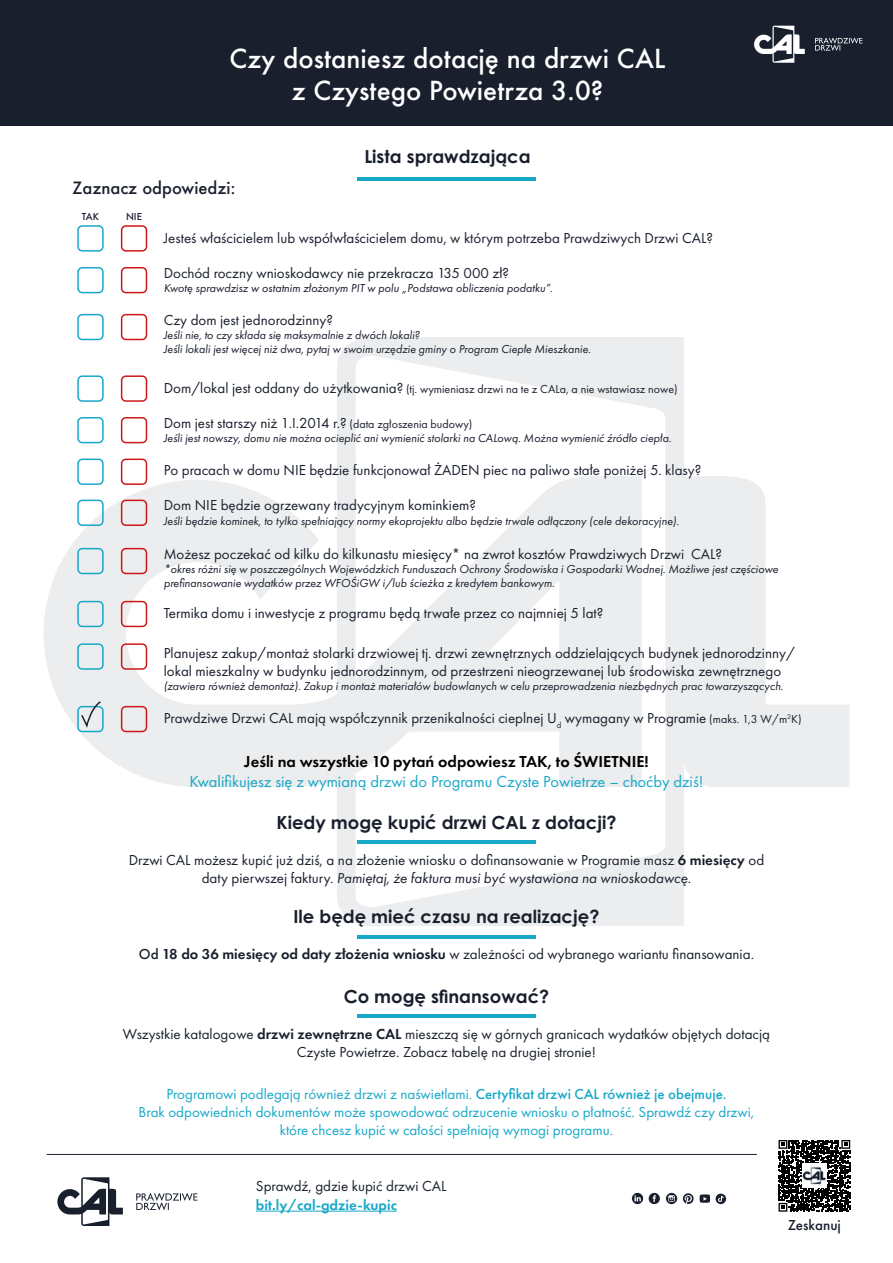
<style>
.page{position:relative;width:893px;height:1263px;background:#fff}
.page>*{position:absolute;margin:0;border:0;box-sizing:border-box;transform-origin:0 0}
.t1{font:500 25.5px/31.5px "Futura";color:#fff;text-align:center}
.t2{font:700 18px "Century Gothic Pro";color:#191f2d}
.t3{font:16.5px "Futura PT";color:#17a8c8}
.t4{font:600 16.5px "Futura PT";color:#000}
.t5{font:500 16.5px "Futura";color:#191f2d}
.t6{font:15px/18px "Futura PT";color:#191f2d;text-align:center}
.t7{font:15px/18px "Futura PT";color:#17a8c8;text-align:center}
.t8{font:600 15px "Futura PT";color:#17a8c8}
.t9{font:500 15px "Futura PT";color:#191f2d}
.t10{font:italic 12px/14.4px "Futura PT";color:#191f2d}
.t11{font:12px "Futura PT";color:#191f2d}
.t12{font:500 10.5px "Futura PT";color:#191f2d}
.s1{font-size:15px}
.s2{font-size:12px}
.s3{font-weight:600}
.s4{font-style:italic}
.s5{font-weight:500}
</style>
<div class="page">
<svg style="left:44px;top:334px;width:805px;height:592px"></svg>
<div style="left:0;top:0;width:893px;height:125px;background:#191f2d"></div>
<div style="left:77px;top:225px;width:27px;height:27px;border:2px solid #17a8c8;border-radius:4px"></div>
<div style="left:121px;top:225px;width:26px;height:27px;border:2px solid #cd1719;border-radius:4px"></div>
<div style="left:77px;top:375px;width:27px;height:27px;border:2px solid #17a8c8;border-radius:4px"></div>
<div style="left:121px;top:375px;width:26px;height:27px;border:2px solid #cd1719;border-radius:4px"></div>
<div style="left:77px;top:267px;width:27px;height:26px;border:2px solid #17a8c8;border-radius:4px"></div>
<div style="left:121px;top:267px;width:26px;height:26px;border:2px solid #cd1719;border-radius:4px"></div>
<div style="left:77px;top:417px;width:27px;height:26px;border:2px solid #17a8c8;border-radius:4px"></div>
<div style="left:121px;top:417px;width:26px;height:26px;border:2px solid #cd1719;border-radius:4px"></div>
<div style="left:77px;top:500px;width:27px;height:26px;border:2px solid #17a8c8;border-radius:4px"></div>
<div style="left:121px;top:500px;width:26px;height:26px;border:2px solid #cd1719;border-radius:4px"></div>
<div style="left:77px;top:548px;width:27px;height:26px;border:2px solid #17a8c8;border-radius:4px"></div>
<div style="left:121px;top:548px;width:26px;height:26px;border:2px solid #cd1719;border-radius:4px"></div>
<div style="left:77px;top:459px;width:27px;height:26px;border:2px solid #17a8c8;border-radius:4px"></div>
<div style="left:121px;top:459px;width:26px;height:26px;border:2px solid #cd1719;border-radius:4px"></div>
<div style="left:77px;top:601px;width:27px;height:26px;border:2px solid #17a8c8;border-radius:4px"></div>
<div style="left:121px;top:601px;width:26px;height:26px;border:2px solid #cd1719;border-radius:4px"></div>
<div style="left:77px;top:643px;width:27px;height:27px;border:2px solid #17a8c8;border-radius:4px"></div>
<div style="left:121px;top:643px;width:26px;height:27px;border:2px solid #cd1719;border-radius:4px"></div>
<div style="left:77px;top:314px;width:27px;height:26px;border:2px solid #17a8c8;border-radius:4px"></div>
<div style="left:121px;top:314px;width:26px;height:26px;border:2px solid #cd1719;border-radius:4px"></div>
<hr style="left:357px;top:1015px;width:179px;height:3px;background:#17a8c8">
<hr style="left:357px;top:935px;width:179px;height:3px;background:#17a8c8">
<hr style="left:357px;top:177px;width:179px;height:3px;background:#17a8c8">
<hr style="left:357px;top:840px;width:179px;height:3px;background:#17a8c8">
<svg style="left:57px;top:1177px;width:66px;height:49px"></svg>
<svg style="left:136px;top:1193px;width:61px;height:17px"></svg>
<svg style="left:754px;top:26px;width:51px;height:37px"></svg>
<svg style="left:815px;top:38px;width:47px;height:13px"></svg>
<svg style="left:778px;top:1140px;width:72px;height:72px"></svg>
<img style="left:802px;top:1164px;width:24px;height:24px">
<hr style="left:256px;top:1211px;width:141px;height:1px;background:#17a8c8">
<svg style="left:632px;top:1193px;width:11px;height:11px"></svg>
<svg style="left:649px;top:1193px;width:11px;height:11px"></svg>
<svg style="left:700px;top:1194px;width:10px;height:9px"></svg>
<svg style="left:666px;top:1193px;width:28px;height:11px"></svg>
<svg style="left:716px;top:1193px;width:10px;height:11px"></svg>
<hr style="left:47px;top:1154px;width:710px;height:1px;background:#191f2d">
<div style="left:77px;top:706px;width:27px;height:26px;border:2px solid #17a8c8;border-radius:4px"></div>
<div style="left:121px;top:706px;width:26px;height:26px;border:2px solid #cd1719;border-radius:4px"></div>
<svg style="left:80px;top:700px;width:22px;height:32px"></svg>
<h1 class="t1" style="left:230px;top:43px;width:437px">Czy dostaniesz dotację na drzwi CAL z Czystego Powietrza 3.0?</h1>
<p class="t2" style="left:364px;top:145px;width:168px">Lista sprawdzająca</p>
<p class="t5" style="left:72px;top:176px;width:165px">Zaznacz odpowiedzi:</p>
<p class="t6" style="left:164px;top:229px;width:551px">Jesteś właścicielem lub współwłaścicielem domu, w którym potrzeba Prawdziwych Drzwi CAL?</p>
<p class="t12" style="left:82px;top:210px;width:19px">TAK</p>
<p class="t12" style="left:126px;top:210px;width:17px">NIE</p>
<p class="t6" style="left:164px;top:264px;width:347px">Dochód roczny wnioskodawcy nie przekracza 135 000 zł?</p>
<p class="t10" style="left:164px;top:281px;width:391px">Kwotę sprawdzisz w ostatnim złożonym PIT w polu „Podstawa obliczenia podatku”.</p>
<p class="t6" style="left:164px;top:310px;width:171px">Czy dom jest jednorodzinny?</p>
<p class="t10" style="left:164px;top:328px;width:429px">Jeśli nie, to czy składa się maksymalnie z dwóch lokali?<br>Jeśli lokali jest więcej niż dwa, pytaj w swoim urzędzie gminy o Program Ciepłe Mieszkanie.</p>
<p class="t11" style="left:164px;top:382px;width:515px"><span class="s1">Dom/lokal jest oddany do użytkowania?</span> (tj. wymieniasz drzwi na te z CALa, a nie wstawiasz nowe)</p>
<p class="t6" style="left:164px;top:414px;width:310px">Dom jest starszy niż 1.I.2014 r.? <span class="s2">(data zgłoszenia budowy)</span></p>
<p class="t10" style="left:164px;top:431px;width:509px">Jeśli jest nowszy, domu nie można ocieplić ani wymienić stolarki na CALową. Można wymienić źródło ciepła.</p>
<p class="t6" style="left:164px;top:461px;width:539px">Po pracach w domu NIE będzie funkcjonował ŻADEN piec na paliwo stałe poniżej 5. klasy?</p>
<p class="t6" style="left:164px;top:496px;width:314px">Dom NIE będzie ogrzewany tradycyjnym kominkiem?</p>
<p class="t10" style="left:164px;top:513px;width:517px">Jeśli będzie kominek, to tylko spełniający normy ekoprojektu albo będzie trwale odłączony (cele dekoracyjne).</p>
<p class="t6" style="left:164px;top:544px;width:560px">Możesz poczekać od kilku do kilkunastu miesięcy* na zwrot kosztów Prawdziwych Drzwi CAL?</p>
<p class="t10" style="left:164px;top:562px;width:616px">*okres różni się w poszczególnych Wojewódzkich Funduszach Ochrony Środowiska i Gospodarki Wodnej. Możliwe jest częściowe prefinansowanie wydatków przez WFOŚiGW i/lub ścieżka z kredytem bankowym.</p>
<p class="t6" style="left:164px;top:603px;width:441px">Termika domu i inwestycje z programu będą trwałe przez co najmniej 5 lat?</p>
<p class="t6" style="left:164px;top:644px;width:633px;text-align:left">Planujesz zakup/montaż stolarki drzwiowej tj. drzwi zewnętrznych oddzielających budynek jednorodzinny/ lokal mieszkalny w budynku jednorodzinnym, od przestrzeni nieogrzewanej lub środowiska zewnętrznego</p>
<p class="t10" style="left:164px;top:679px;width:621px">(zawiera również demontaż). Zakup i montaż materiałów budowlanych w celu przeprowadzenia niezbędnych prac towarzyszących.</p>
<p class="t6" style="left:164px;top:708px;width:639px">Prawdziwe Drzwi CAL mają współczynnik przenikalności cieplnej U<sub>d</sub> wymagany w Programie <span class="s2">(maks. 1,3 W/m</span><sup>2</sup><span class="s2">K)</span></p>
<p class="t4" style="left:244px;top:751px;width:406px">Jeśli na wszystkie 10 pytań odpowiesz TAK, to ŚWIETNIE!</p>
<p class="t3" style="left:190px;top:771px;width:515px">Kwalifikujesz się z wymianą drzwi do Programu Czyste Powietrze – choćby dziś!</p>
<p class="t2" style="left:277px;top:811px;width:341px">Kiedy mogę kupić drzwi CAL z dotacji?</p>
<p class="t6" style="left:129px;top:851px;width:637px">Drzwi CAL możesz kupić już dziś, a na złożenie wniosku o dofinansowanie w Programie masz <span class="s3">6 miesięcy</span> od daty pierwszej faktury. <span class="s4">Pamiętaj, że faktura musi być wystawiona na wnioskodawcę.</span></p>
<p class="t2" style="left:294px;top:905px;width:307px">Ile będę mieć czasu na realizację?</p>
<p class="t6" style="left:139px;top:945px;width:617px"><span class="s5">Od</span> <span class="s3">18 do 36 miesięcy od daty złożenia wniosku</span> w zależności od wybranego wariantu finansowania.</p>
<p class="t2" style="left:344px;top:985px;width:207px">Co mogę sfinansować?</p>
<p class="t6" style="left:123px;top:1025px;width:649px">Wszystkie katalogowe <span class="s3">drzwi zewnętrzne CAL</span> mieszczą się w górnych granicach wydatków objętych dotacją<br>Czyste Powietrze. Zobacz tabelę na drugiej stronie!</p>
<p class="t7" style="left:139px;top:1085px;width:617px">Programowi podlegają również drzwi z naświetlami. <span class="s5">Certyfikat drzwi CAL również je obejmuje.<br></span>Brak odpowiednich dokumentów może spowodować odrzucenie wniosku o płatność. Sprawdź czy drzwi, które chcesz kupić w całości spełniają wymogi programu.</p>
<p class="t6" style="left:256px;top:1177px;width:192px">Sprawdź, gdzie kupić drzwi CAL</p>
<p class="t8" style="left:256px;top:1195px;width:143px">bit.ly/cal-gdzie-kupic</p>
<p class="t9" style="left:788px;top:1215px;width:55px">Zeskanuj</p>
</div>
